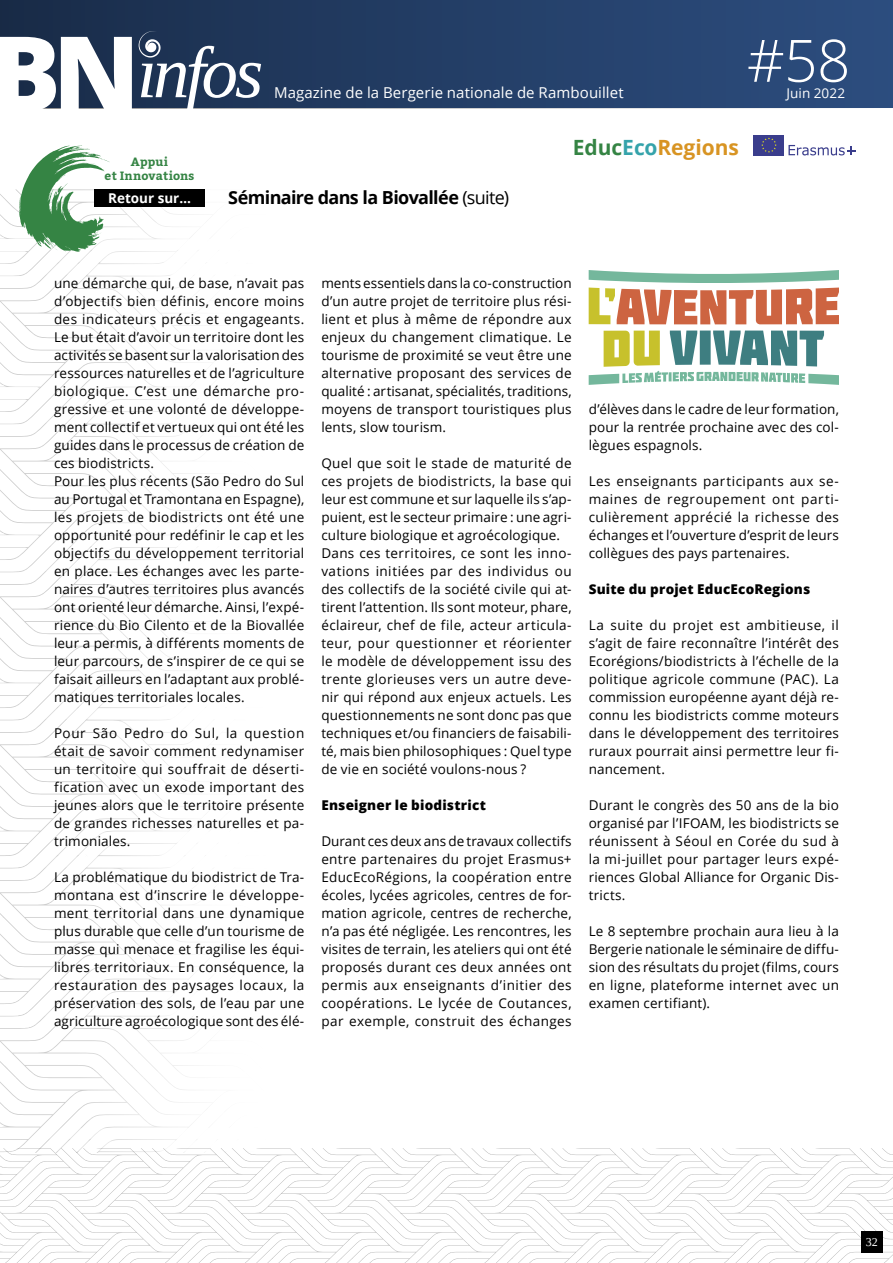
<style>
.page{position:relative;width:893px;height:1263px;background:#fff}
.page>*{position:absolute;margin:0;border:0;box-sizing:border-box;transform-origin:0 0}
.t1{font:800 104.55px "Open Sans";color:#fff}
.t2{font:300 58.5px "Open Sans";color:#fff}
.t3{font:700 21px "Open Sans";color:#d89423}
.t4{font:700 18px "Open Sans";letter-spacing:-.035em;color:#000}
.t5{font:15px "Open Sans";letter-spacing:.005em;color:#fff}
.t6{font:13.5px/18px "Open Sans";letter-spacing:.015em;color:#000;text-align:justify}
.t7{font:800 13.5px "Open Sans";letter-spacing:.015em;color:#000}
.t8{font:700 13.5px "Open Sans";color:#fff}
.t9{font:13.5px "Open Sans";color:#fff}
.t10{font:700 12px/14.4px "Kadwa";letter-spacing:.01em;color:#358444;text-align:center}
.t11{font:12px "Tinos";color:#fff}
.s1{font-weight:400}
.s2{color:#358444}
.s3{color:#35a3ab}
</style>
<div class="page">
<div style="left:0;top:0;width:893px;height:108px;background:linear-gradient(to right,#192c49,#2d4e80)"></div>
<svg style="left:139px;top:31px;width:122px;height:78px"></svg>
<svg style="left:0;top:189px;width:205px;height:444px"></svg>
<svg style="left:0;top:604px;width:16px;height:29px"></svg>
<svg style="left:0;top:633px;width:193px;height:415px"></svg>
<svg style="left:0;top:1048px;width:893px;height:215px"></svg>
<div style="left:94px;top:189px;width:111px;height:17px;background:#000"></div>
<svg style="left:19px;top:145px;width:91px;height:107px"></svg>
<div style="left:754px;top:135px;width:30px;height:20px;background:#3a3d8c"></div>
<svg style="left:761px;top:137px;width:16px;height:16px"></svg>
<svg style="left:788px;top:145px;width:68px;height:10px"></svg>
<svg style="left:589px;top:270px;width:250px;height:54px"></svg>
<svg style="left:589px;top:331px;width:250px;height:54px"></svg>
<h1 class="t1" style="left:-10px;top:-6px;width:151px">BN</h1>
<p class="t5" style="left:274px;top:82px;width:351px">Magazine de la Bergerie nationale de Rambouillet</p>
<h2 class="t2" style="left:747px;top:20px;width:105px">#58</h2>
<p class="t9" style="left:786px;top:84px;width:60px">Juin 2022</p>
<p class="t10" style="left:105px;top:154px;width:91px">Appui<br>et Innovations</p>
<p class="t8" style="left:108px;top:189px;width:84px">Retour sur…</p>
<h3 class="t4" style="left:228px;top:185px;width:282px">Séminaire dans la Biovallée <span class="s1">(suite)</span></h3>
<h3 class="t3" style="left:573px;top:133px;width:168px"><span class="s2">Educ</span><span class="s3">Eco</span>Regions</h3>
<p class="t6" style="left:54px;top:274px;width:252px;text-align:left">une démarche qui, de base, n’avait pas d’objectifs bien définis, encore moins des indicateurs précis et engageants.<br>Le but était d’avoir un territoire dont les activités se basent sur la valorisation des ressources naturelles et de l’agriculture biologique. C’est une démarche pro&shy;gressive et une volonté de développe&shy;ment collectif et vertueux qui ont été les guides dans le processus de création de ces biodistricts.<br>Pour les plus récents (São Pedro do Sul au Portugal et Tramontana en Espagne), les projets de biodistricts ont été une opportunité pour redéfinir le cap et les objectifs du développement territorial en place. Les échanges avec les parte&shy;naires d’autres territoires plus avancés ont orienté leur démarche. Ainsi, l’expé&shy;rience du Bio Cilento et de la Biovallée leur a permis, à différents moments de leur parcours, de s’inspirer de ce qui se faisait ailleurs en l’adaptant aux problé&shy;matiques territoriales locales.</p>
<p class="t6" style="left:54px;top:724px;width:252px">Pour São Pedro do Sul, la question était de savoir comment redynamiser un territoire qui souffrait de déserti&shy;fication avec un exode important des jeunes alors que le territoire présente de grandes richesses naturelles et pa&shy;trimoniales.</p>
<p class="t6" style="left:54px;top:868px;width:252px">La problématique du biodistrict de Tra&shy;montana est d’inscrire le développe&shy;ment territorial dans une dynamique plus durable que celle d’un tourisme de masse qui menace et fragilise les équi&shy;libres territoriaux. En conséquence, la restauration des paysages locaux, la préservation des sols, de l’eau par une agriculture agroécologique sont des élé-</p>
<p class="t6" style="left:321px;top:274px;width:252px">ments essentiels dans la co-construction d’un autre projet de territoire plus rési&shy;lient et plus à même de répondre aux enjeux du changement climatique. Le tourisme de proximité se veut être une alternative proposant des services de qualité : artisanat, spécialités, traditions, moyens de transport touristiques plus lents, slow tourism.</p>
<p class="t6" style="left:321px;top:454px;width:252px;text-align:left">Quel que soit le stade de maturité de ces projets de biodistricts, la base qui leur est commune et sur laquelle ils s’ap&shy;puient, est le secteur primaire : une agri&shy;culture biologique et agroécologique.<br>Dans ces territoires, ce sont les inno&shy;vations initiées par des individus ou des collectifs de la société civile qui at&shy;tirent l’attention. Ils sont moteur, phare, éclaireur, chef de file, acteur articula&shy;teur, pour questionner et réorienter le modèle de développement issu des trente glorieuses vers un autre deve&shy;nir qui répond aux enjeux actuels. Les questionnements ne sont donc pas que techniques et/ou financiers de faisabili&shy;té, mais bien philosophiques : Quel type de vie en société voulons-nous ?</p>
<p class="t7" style="left:321px;top:795px;width:166px">Enseigner le biodistrict</p>
<p class="t6" style="left:321px;top:831px;width:252px">Durant ces deux ans de travaux collectifs entre partenaires du projet Erasmus+ EducEcoRégions, la coopération entre écoles, lycées agricoles, centres de for&shy;mation agricole, centres de recherche, n’a pas été négligée. Les rencontres, les visites de terrain, les ateliers qui ont été proposés durant ces deux années ont permis aux enseignants d’initier des coopérations. Le lycée de Coutances, par exemple, construit des échanges</p>
<p class="t6" style="left:589px;top:399px;width:252px">d’élèves dans le cadre de leur formation, pour la rentrée prochaine avec des col&shy;lègues espagnols.</p>
<p class="t6" style="left:589px;top:471px;width:252px">Les enseignants participants aux se&shy;maines de regroupement ont parti&shy;culièrement apprécié la richesse des échanges et l’ouverture d’esprit de leurs collègues des pays partenaires.</p>
<p class="t7" style="left:589px;top:579px;width:223px">Suite du projet EducEcoRegions</p>
<p class="t6" style="left:589px;top:615px;width:252px">La suite du projet est ambitieuse, il s’agit de faire reconnaître l’intérêt des Ecorégions/biodistricts à l’échelle de la politique agricole commune (PAC). La commission européenne ayant déjà re&shy;connu les biodistricts comme moteurs dans le développement des territoires ruraux pourrait ainsi permettre leur fi&shy;nancement.</p>
<p class="t6" style="left:589px;top:795px;width:252px">Durant le congrès des 50 ans de la bio organisé par l’IFOAM, les biodistricts se réunissent à Séoul en Corée du sud à la mi-juillet pour partager leurs expé&shy;riences Global Alliance for Organic Dis&shy;tricts.</p>
<p class="t6" style="left:589px;top:921px;width:252px">Le 8 septembre prochain aura lieu à la Bergerie nationale le séminaire de diffu&shy;sion des résultats du projet (films, cours en ligne, plateforme internet avec un examen certifiant).</p>
<p class="t11" style="left:866px;top:1234px;width:14px">32</p>
</div>
